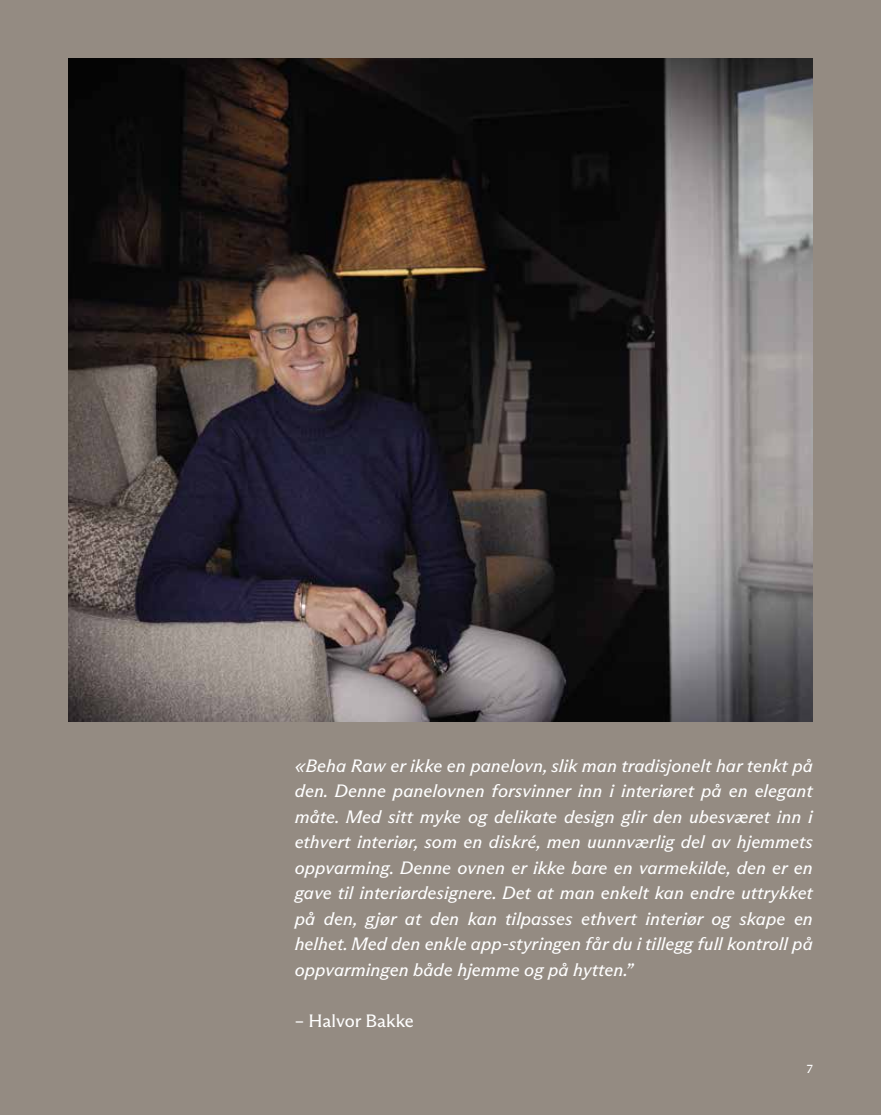
<style>
.page{position:relative;width:881px;height:1115px;background:#fff}
.page>*{position:absolute;margin:0;border:0;box-sizing:border-box;transform-origin:0 0}
.t1{font:italic 18px/25.5px "ABC Arizona Flare";color:#fff;text-align:justify}
.t2{font:18px "ABC Arizona Flare";color:#fff}
.t3{font:12px "ABC Arizona Flare";color:#fff}
</style>
<div class="page">
<div style="left:0;top:0;width:880px;height:1114px;background:#948b82"></div>
<img style="left:68px;top:58px;width:744px;height:663px">
<p class="t1" style="left:294px;top:752px;width:519px">«Beha Raw er ikke en panelovn, slik man tradisjonelt har tenkt på den. Denne panelovnen forsvinner inn i interiøret på en elegant måte. Med sitt myke og delikate design glir den ubesværet inn i ethvert interiør, som en diskré, men uunnværlig del av hjemmets oppvarming. Denne ovnen er ikke bare en varmekilde, den er en gave til interiørdesignere. Det at man enkelt kan endre uttrykket på den, gjør at den kan tilpasses ethvert interiør og skape en helhet. Med den enkle app-styringen får du i tillegg full kontroll på oppvarmingen både hjemme og på hytten.”</p>
<p class="t2" style="left:294px;top:1009px;width:120px">– Halvor Bakke</p>
<p class="t3" style="left:806px;top:1060px;width:7px">7</p>
</div>
